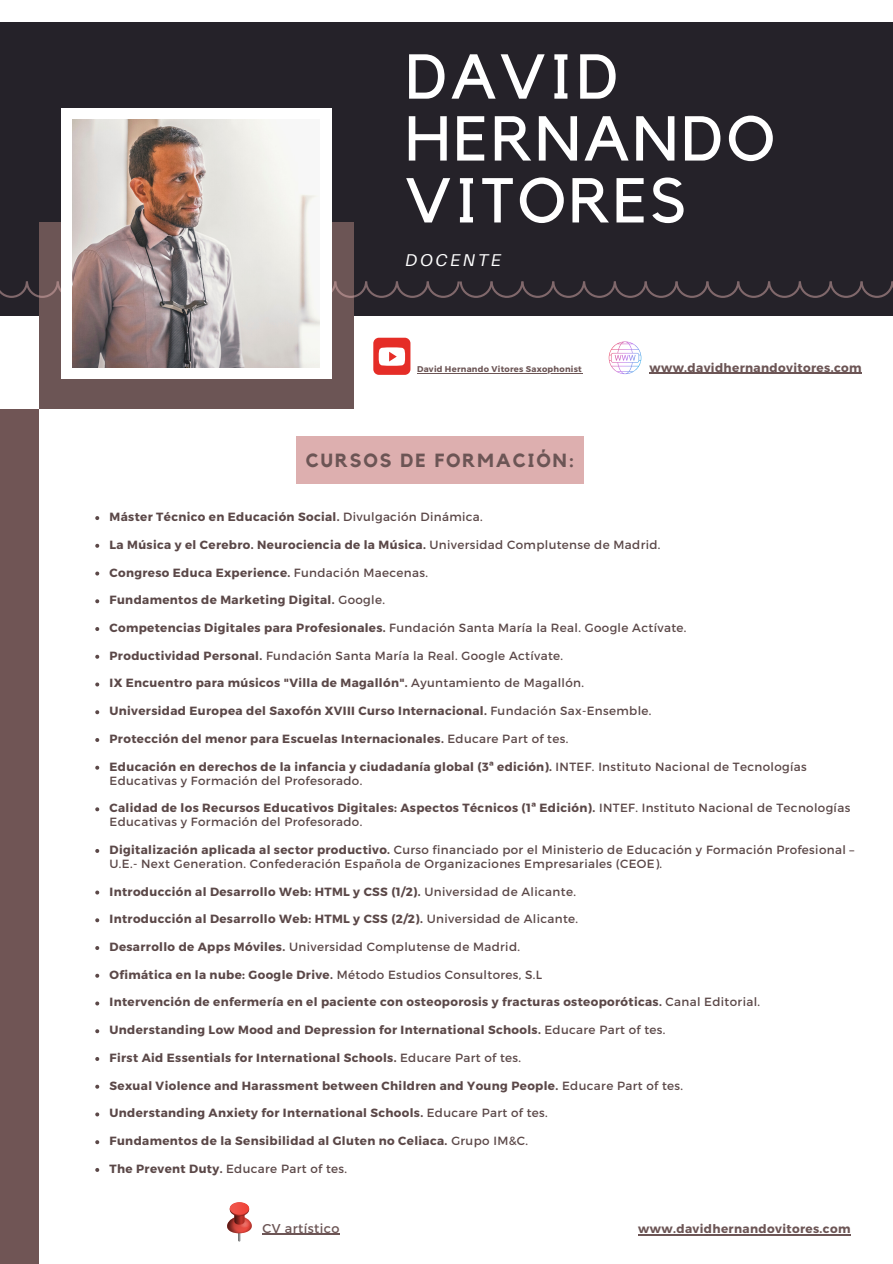
<style>
.page{position:relative;width:893px;height:1264px;background:#fff}
.page>*{position:absolute;margin:0;border:0;box-sizing:border-box;transform-origin:0 0}
.t1{font:62.55px/61.8px "Kollektif";letter-spacing:.05em;color:#fff}
.t2{font:700 18.9px "Kollektif";letter-spacing:.1em;color:#6c5555}
.t3{font:italic 17.1px "Aileron";letter-spacing:.15em;color:#fff}
.t4{font:12.9px "Montserrat";letter-spacing:.03em;color:#6c5555}
.t5{font:700 12px "Montserrat";letter-spacing:.03em;color:#6c5555}
.t6{font:700 11.85px "Montserrat";letter-spacing:.03em;color:#5b4848}
.t7{font:11.85px/13.8px "Montserrat";letter-spacing:.03em;color:#5b4848}
.t8{font:700 8.4px "Montserrat";letter-spacing:.03em;color:#6c5555}
.s1{font-weight:400}
.s2{font-weight:700}
</style>
<div class="page">
<div style="left:0;top:409px;width:39px;height:854px;background:#705555"></div>
<div style="left:0;top:22px;width:892px;height:294px;background:#232027"></div>
<div style="left:39px;top:222px;width:314px;height:186px;background:#6c5555"></div>
<svg style="left:0;top:281px;width:892px;height:17px"></svg>
<div style="left:296px;top:436px;width:287px;height:47px;background:#ddafaf"></div>
<div style="left:61px;top:108px;width:270px;height:270px;background:#fff"></div>
<img style="left:72px;top:119px;width:248px;height:248px">
<div style="left:373px;top:338px;width:37px;height:37px;background:#e52d27;border-radius:6px"></div>
<svg style="left:378px;top:347px;width:27px;height:19px"></svg>
<hr style="left:238px;top:1226px;width:3px;height:15px;background:#bfbfbf;opacity:.4">
<svg style="left:227px;top:1202px;width:25px;height:32px"></svg>
<hr style="left:638px;top:1233px;width:212px;height:1px;background:#6c5555">
<svg style="left:95px;top:516px;width:4px;height:4px"></svg>
<svg style="left:95px;top:544px;width:4px;height:4px"></svg>
<svg style="left:95px;top:571px;width:4px;height:4px"></svg>
<svg style="left:95px;top:599px;width:4px;height:4px"></svg>
<svg style="left:95px;top:627px;width:4px;height:4px"></svg>
<svg style="left:95px;top:654px;width:4px;height:4px"></svg>
<svg style="left:95px;top:682px;width:4px;height:4px"></svg>
<svg style="left:95px;top:710px;width:4px;height:4px"></svg>
<svg style="left:95px;top:738px;width:4px;height:4px"></svg>
<svg style="left:95px;top:765px;width:4px;height:4px"></svg>
<svg style="left:95px;top:807px;width:4px;height:4px"></svg>
<svg style="left:95px;top:849px;width:4px;height:3px"></svg>
<svg style="left:95px;top:890px;width:4px;height:4px"></svg>
<svg style="left:95px;top:918px;width:4px;height:4px"></svg>
<svg style="left:95px;top:946px;width:4px;height:4px"></svg>
<svg style="left:95px;top:973px;width:4px;height:4px"></svg>
<svg style="left:95px;top:1001px;width:4px;height:4px"></svg>
<svg style="left:95px;top:1029px;width:4px;height:4px"></svg>
<svg style="left:95px;top:1057px;width:4px;height:3px"></svg>
<svg style="left:95px;top:1084px;width:4px;height:4px"></svg>
<svg style="left:95px;top:1112px;width:4px;height:4px"></svg>
<svg style="left:95px;top:1140px;width:4px;height:4px"></svg>
<svg style="left:95px;top:1168px;width:4px;height:3px"></svg>
<svg style="left:608px;top:341px;width:33px;height:33px"></svg>
<hr style="left:417px;top:373px;width:165px;height:1px;background:#6c5555">
<hr style="left:262px;top:1233px;width:78px;height:1px;background:#6c5555">
<hr style="left:649px;top:372px;width:212px;height:1px;background:#6c5555">
<p class="t1" style="left:405px;top:48px;width:371px">DAVID<br>HERNANDO<br>VITORES</p>
<p class="t3" style="left:405px;top:249px;width:97px">DOCENTE</p>
<p class="t8" style="left:417px;top:364px;width:166px">David Hernando Vitores Saxophonist</p>
<p class="t2" style="left:306px;top:452px;width:270px">CURSOS DE FORMACIÓN:</p>
<p class="t5" style="left:649px;top:359px;width:214px">www.davidhernandovitores.com</p>
<h3 class="t6" style="left:109px;top:509px;width:375px">Máster Técnico en Educación Social. <span class="s1">Divulgación Dinámica.</span></h3>
<p class="t6" style="left:109px;top:537px;width:552px">La Música y el Cerebro. Neurociencia de la Música. <span class="s1">Universidad Complutense de Madrid.</span></p>
<p class="t6" style="left:109px;top:564px;width:320px">Congreso Educa Experience. <span class="s1">Fundación Maecenas.</span></p>
<p class="t6" style="left:109px;top:592px;width:277px">Fundamentos de Marketing Digital. <span class="s1">Google.</span></p>
<h4 class="t7" style="left:109px;top:620px;width:578px"><span class="s2">Competencias Digitales para Profesionales.</span> Fundación Santa María la Real. Google Actívate.</h4>
<p class="t7" style="left:109px;top:648px;width:455px"><span class="s2">Productividad Personal.</span> Fundación Santa María la Real. Google Actívate.</p>
<h2 class="t6" style="left:109px;top:675px;width:476px">IX Encuentro para músicos "Villa de Magallón". <span class="s1">Ayuntamiento de Magallón.</span></h2>
<p class="t6" style="left:109px;top:703px;width:543px">Universidad Europea del Saxofón XVIII Curso Internacional. <span class="s1">Fundación Sax-Ensemble.</span></p>
<p class="t6" style="left:109px;top:731px;width:460px">Protección del menor para Escuelas Internacionales. <span class="s1">Educare Part of tes.</span></p>
<p class="t7" style="left:109px;top:759px;width:698px"><span class="s2">Educación en derechos de la infancia y ciudadanía global (3ª edición).</span> INTEF. Instituto Nacional de Tecnologías<br>Educativas y Formación del Profesorado.</p>
<p class="t7" style="left:109px;top:800px;width:742px"><span class="s2">Calidad de los Recursos Educativos Digitales: Aspectos Técnicos (1ª Edición).</span> INTEF. Instituto Nacional de Tecnologías<br>Educativas y Formación del Profesorado.</p>
<p class="t7" style="left:109px;top:842px;width:746px"><span class="s2">Digitalización aplicada al sector productivo.</span> Curso financiado por el Ministerio de Educación y Formación Profesional –<br>U.E.- Next Generation. Confederación Española de Organizaciones Empresariales (CEOE).</p>
<p class="t6" style="left:109px;top:883px;width:468px">Introducción al Desarrollo Web: HTML y CSS (1/2). <span class="s1">Universidad de Alicante.</span></p>
<p class="t6" style="left:109px;top:911px;width:470px">Introducción al Desarrollo Web: HTML y CSS (2/2). <span class="s1">Universidad de Alicante.</span></p>
<p class="t7" style="left:109px;top:939px;width:412px"><span class="s2">Desarrollo de Apps Móviles.</span> Universidad Complutense de Madrid.</p>
<p class="t6" style="left:109px;top:966px;width:434px">Ofimática en la nube: Google Drive. <span class="s1">Método Estudios Consultores, S.L</span></p>
<p class="t6" style="left:109px;top:994px;width:652px">Intervención de enfermería en el paciente con osteoporosis y fracturas osteoporóticas. <span class="s1">Canal Editorial.</span></p>
<p class="t6" style="left:109px;top:1022px;width:557px">Understanding Low Mood and Depression for International Schools. <span class="s1">Educare Part of tes.</span></p>
<p class="t6" style="left:109px;top:1050px;width:413px">First Aid Essentials for International Schools. <span class="s1">Educare Part of tes.</span></p>
<p class="t6" style="left:109px;top:1077px;width:575px">Sexual Violence and Harassment between Children and Young People. <span class="s1">Educare Part of tes.</span></p>
<p class="t6" style="left:109px;top:1105px;width:439px">Understanding Anxiety for International Schools. <span class="s1">Educare Part of tes.</span></p>
<p class="t6" style="left:109px;top:1133px;width:420px">Fundamentos de la Sensibilidad al Gluten no Celiaca. <span class="s1">Grupo IM&amp;C.</span></p>
<p class="t7" style="left:109px;top:1161px;width:239px"><span class="s2">The Prevent Duty.</span> Educare Part of tes.</p>
<p class="t4" style="left:262px;top:1219px;width:78px">CV artístico</p>
<h1 class="t5" style="left:638px;top:1220px;width:214px">www.davidhernandovitores.com</h1>
</div>
